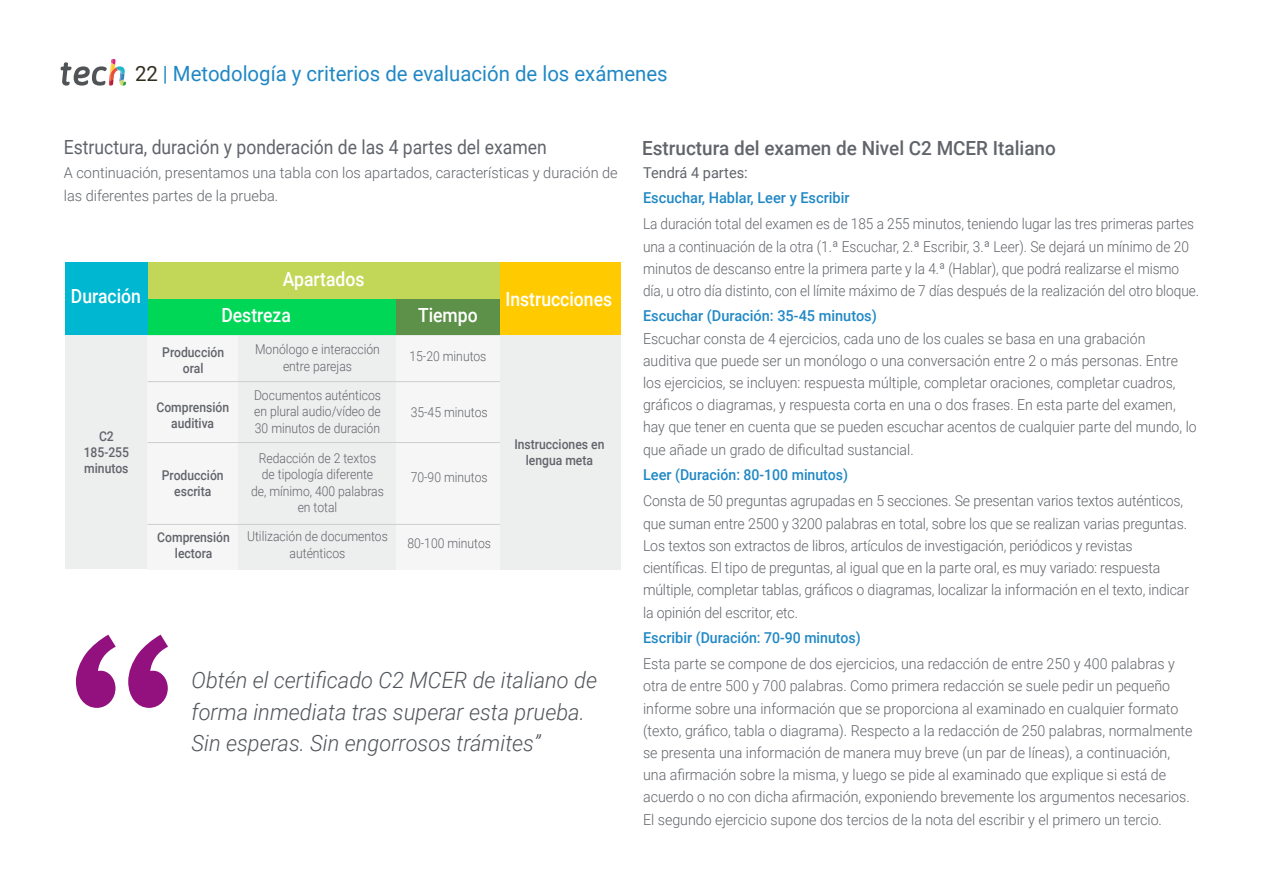
<style>
.page{position:relative;width:1263px;height:893px;background:#fff}
.page>*{position:absolute;margin:0;border:0;box-sizing:border-box;transform-origin:0 0}
.t1{font:italic 300 22.5px/31.5px "Roboto";color:#52555b}
.t2{font:21px "Roboto";color:#2088c5}
.t3{font:19.5px "Roboto";color:#61646a;scale:.9 1}
.t4{font:500 19.5px/36.3px "Roboto";color:#fff;scale:.9 1}
.t5{font:500 19.5px "Roboto";color:#61646a}
.t6{font:300 15px/22.2px "Roboto";color:#61646a;scale:.94 1}
.t7{font:300 15px/22.2px "Roboto";color:#61646a;scale:.95 1}
.t8{font:300 15px/22.4px "Roboto";color:#61646a;scale:.91 1}
.t9{font:500 15px "Roboto";color:#2088c5}
.t10{font:300 15px/22.5px "Roboto";color:#61646a}
.t11{font:15px "Roboto";color:#61646a}
.t12{font:300 13.5px/16.2px "Roboto";color:#61646a;text-align:center;scale:.9 1}
.t13{font:500 13.5px/16.2px "Roboto";color:#61646a;text-align:center;scale:.9 1}
.s1{color:#312e20}
</style>
<div class="page">
<div style="left:148px;top:263px;width:352px;height:36px;background:#c2d757"></div>
<div style="left:148px;top:299px;width:248px;height:36px;background:#00d757"></div>
<div style="left:396px;top:299px;width:104px;height:36px;background:#5d9149"></div>
<div style="left:65px;top:263px;width:83px;height:72px;background:#00b7d1"></div>
<div style="left:500px;top:263px;width:120px;height:72px;background:#ffcb00"></div>
<div style="left:65px;top:335px;width:83px;height:233px;background:#eceded"></div>
<div style="left:396px;top:335px;width:104px;height:234px;background:#f6f6f6"></div>
<div style="left:148px;top:335px;width:91px;height:234px;background:#f6f6f6"></div>
<div style="left:239px;top:335px;width:157px;height:234px;background:#eceded"></div>
<div style="left:500px;top:335px;width:120px;height:234px;background:#eceded"></div>
<hr style="left:148px;top:381px;width:352px;height:1px;background:#cecfcd">
<hr style="left:148px;top:442px;width:352px;height:1px;background:#cecfcd">
<hr style="left:148px;top:524px;width:352px;height:1px;background:#cecfcd">
<svg style="left:76px;top:635px;width:92px;height:73px"></svg>
<svg style="left:61px;top:59px;width:65px;height:27px"></svg>
<h2 class="t2" style="left:135px;top:59px;width:534px"><span class="s1">22</span> | Metodología y criterios de evaluación de los exámenes</h2>
<h3 class="t3" style="left:64px;top:134px;width:538px">Estructura, duración y ponderación de las 4 partes del examen</h3>
<h3 class="t5" style="left:642px;top:134px;width:415px">Estructura del examen de Nivel C2 MCER Italiano</h3>
<p class="t10" style="left:64px;top:161px;width:555px">A continuación, presentamos una tabla con los apartados, características y duración de las diferentes partes de la prueba.</p>
<h3 class="t4" style="left:221px;top:260px;width:160px;text-indent:62px">Apartados<br>Destreza</h3>
<h3 class="t4" style="left:71px;top:277px;width:79px">Duración</h3>
<h3 class="t4" style="left:505px;top:280px;width:120px">Instrucciones</h3>
<h3 class="t4" style="left:418px;top:296px;width:68px">Tiempo</h3>
<p class="t13" style="left:84px;top:427px;width:52px">C2<br>185-255 minutos</p>
<p class="t12" style="left:255px;top:341px;width:140px">Monólogo e interacción entre parejas</p>
<p class="t12" style="left:254px;top:387px;width:143px;text-align:justify">Documentos auténticos en plural audio/vídeo de 30 minutos de duración</p>
<p class="t13" style="left:162px;top:344px;width:70px">Producción oral</p>
<p class="t12" style="left:409px;top:348px;width:87px">15-20 minutos</p>
<p class="t13" style="left:156px;top:398px;width:82px">Comprensión auditiva</p>
<p class="t12" style="left:411px;top:404px;width:87px">35-45 minutos</p>
<p class="t13" style="left:514px;top:436px;width:102px">Instrucciones en</p>
<p class="t12" style="left:259px;top:450px;width:132px">Redacción de 2 textos</p>
<p class="t13" style="left:526px;top:452px;width:76px">lengua meta</p>
<p class="t12" style="left:251px;top:466px;width:149px">de tipología diferente<br>de, mínimo, 400 palabras en total</p>
<p class="t12" style="left:247px;top:528px;width:158px">Utilización de documentos auténticos</p>
<p class="t13" style="left:162px;top:467px;width:70px">Producción escrita</p>
<p class="t12" style="left:411px;top:469px;width:87px">70-90 minutos</p>
<p class="t13" style="left:157px;top:528px;width:82px">Comprensión lectora</p>
<p class="t12" style="left:407px;top:535px;width:94px">80-100 minutos</p>
<h1 class="t1" style="left:192px;top:664px;width:407px">Obtén el certificado C2 MCER de italiano de forma inmediata tras superar esta prueba.<br>Sin esperas. Sin engorrosos trámites”</h1>
<p class="t11" style="left:643px;top:162px;width:106px">Tendrá 4 partes:</p>
<p class="t9" style="left:643px;top:187px;width:208px">Escuchar, Hablar, Leer y Escribir</p>
<p class="t8" style="left:643px;top:212px;width:613px">La duración total del examen es de 185 a 255 minutos, teniendo lugar las tres primeras partes una a continuación de la otra (1.ª Escuchar, 2.ª Escribir, 3.ª Leer). Se dejará un mínimo de 20 minutos de descanso entre la primera parte y la 4.ª (Hablar), que podrá realizarse el mismo día, u otro día distinto, con el límite máximo de 7 días después de la realización del otro bloque.</p>
<p class="t9" style="left:643px;top:306px;width:235px">Escuchar (Duración: 35-45 minutos)</p>
<p class="t6" style="left:643px;top:327px;width:590px">Escuchar consta de 4 ejercicios, cada uno de los cuales se basa en una grabación auditiva que puede ser un monólogo o una conversación entre 2 o más personas. Entre los ejercicios, se incluyen: respuesta múltiple, completar oraciones, completar cuadros, gráficos o diagramas, y respuesta corta en una o dos frases. En esta parte del examen, hay que tener en cuenta que se pueden escuchar acentos de cualquier parte del mundo, lo que añade un grado de dificultad sustancial.</p>
<p class="t9" style="left:643px;top:464px;width:207px">Leer (Duración: 80-100 minutos)</p>
<p class="t6" style="left:643px;top:489px;width:582px">Consta de 50 preguntas agrupadas en 5 secciones. Se presentan varios textos auténticos, que suman entre 2500 y 3200 palabras en total, sobre los que se realizan varias preguntas.<br>Los textos son extractos de libros, artículos de investigación, periódicos y revistas científicas. El tipo de preguntas, al igual que en la parte oral, es muy variado: respuesta múltiple, completar tablas, gráficos o diagramas, localizar la información en el texto, indicar la opinión del escritor, etc.</p>
<p class="t9" style="left:643px;top:627px;width:219px">Escribir (Duración: 70-90 minutos)</p>
<p class="t7" style="left:643px;top:652px;width:580px">Esta parte se compone de dos ejercicios, una redacción de entre 250 y 400 palabras y otra de entre 500 y 700 palabras. Como primera redacción se suele pedir un pequeño informe sobre una información que se proporciona al examinado en cualquier formato (texto, gráfico, tabla o diagrama). Respecto a la redacción de 250 palabras, normalmente se presenta una información de manera muy breve (un par de líneas), a continuación, una afirmación sobre la misma, y luego se pide al examinado que explique si está de acuerdo o no con dicha afirmación, exponiendo brevemente los argumentos necesarios.<br>El segundo ejercicio supone dos tercios de la nota del escribir y el primero un tercio.</p>
</div>
